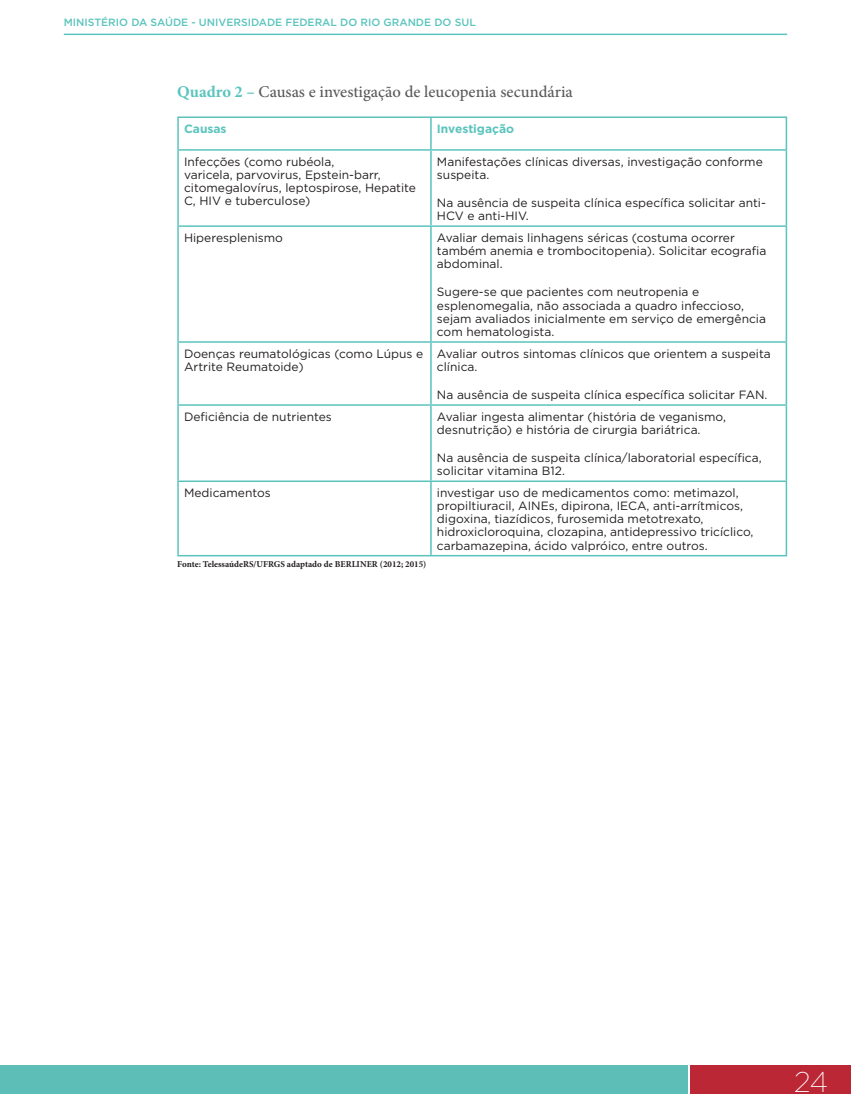
<style>
.page{position:relative;width:851px;height:1106px;background:#fff}
.page>*{position:absolute;margin:0;border:0;box-sizing:border-box;transform-origin:0 0}
.t1{font:200 28.5px "Gotham";color:#fff}
.t2{font:500 16.5px "Minion Pro";color:#5b595a}
.t3{font:12px/13.2px "Gotham";color:#231f20}
.t4{font:700 12px "Gotham";color:#5ac4bd}
.t5{font:500 10.5px "Gotham";color:#5ac4bd}
.t6{font:700 9px "Minion Pro";color:#231f20}
.s1{font-weight:700;color:#5ac4bd}
</style>
<div class="page">
<hr style="left:64px;top:34px;width:723px;height:1px;background:#5ac4bd">
<div style="left:0;top:1065px;width:687px;height:28px;background:#5cbeb7"></div>
<div style="left:690px;top:1065px;width:160px;height:28px;background:#bb2735"></div>
<hr style="left:177px;top:116px;width:254px;height:2px;background:#5bc3bc">
<hr style="left:177px;top:118px;width:2px;height:31px;background:#5bc3bc">
<hr style="left:431px;top:116px;width:356px;height:2px;background:#5bc3bc">
<hr style="left:430px;top:118px;width:1px;height:31px;background:#5bc3bc">
<hr style="left:785px;top:118px;width:2px;height:31px;background:#5bc3bc">
<hr style="left:177px;top:149px;width:254px;height:2px;background:#5bc3bc">
<hr style="left:177px;top:151px;width:2px;height:74px;background:#5bc3bc">
<hr style="left:431px;top:149px;width:356px;height:2px;background:#5bc3bc">
<hr style="left:430px;top:151px;width:1px;height:74px;background:#5bc3bc">
<hr style="left:785px;top:151px;width:2px;height:74px;background:#5bc3bc">
<hr style="left:177px;top:225px;width:254px;height:2px;background:#5bc3bc">
<hr style="left:177px;top:227px;width:2px;height:114px;background:#5bc3bc">
<hr style="left:431px;top:225px;width:356px;height:2px;background:#5bc3bc">
<hr style="left:430px;top:227px;width:1px;height:114px;background:#5bc3bc">
<hr style="left:785px;top:227px;width:2px;height:114px;background:#5bc3bc">
<hr style="left:177px;top:341px;width:254px;height:2px;background:#5bc3bc">
<hr style="left:177px;top:343px;width:2px;height:61px;background:#5bc3bc">
<hr style="left:431px;top:341px;width:356px;height:2px;background:#5bc3bc">
<hr style="left:430px;top:343px;width:1px;height:61px;background:#5bc3bc">
<hr style="left:785px;top:343px;width:2px;height:61px;background:#5bc3bc">
<hr style="left:177px;top:404px;width:254px;height:2px;background:#5bc3bc">
<hr style="left:177px;top:406px;width:2px;height:74px;background:#5bc3bc">
<hr style="left:431px;top:404px;width:356px;height:2px;background:#5bc3bc">
<hr style="left:430px;top:406px;width:1px;height:74px;background:#5bc3bc">
<hr style="left:785px;top:406px;width:2px;height:74px;background:#5bc3bc">
<hr style="left:177px;top:480px;width:254px;height:2px;background:#5bc3bc">
<hr style="left:177px;top:482px;width:2px;height:73px;background:#5bc3bc">
<hr style="left:431px;top:480px;width:356px;height:2px;background:#5bc3bc">
<hr style="left:430px;top:482px;width:1px;height:73px;background:#5bc3bc">
<hr style="left:785px;top:482px;width:2px;height:73px;background:#5bc3bc">
<hr style="left:177px;top:555px;width:254px;height:1px;background:#5bc3bc">
<hr style="left:431px;top:555px;width:356px;height:1px;background:#5bc3bc">
<p class="t5" style="left:64px;top:16px;width:413px">MINISTÉRIO DA SAÚDE - UNIVERSIDADE FEDERAL DO RIO GRANDE DO SUL</p>
<h2 class="t2" style="left:177px;top:81px;width:397px"><span class="s1">Quadro 2 –</span> Causas e investigação de leucopenia secundária</h2>
<p class="t4" style="left:184px;top:121px;width:44px">Causas</p>
<p class="t4" style="left:437px;top:121px;width:79px">Investigação</p>
<p class="t3" style="left:184px;top:154px;width:233px">Infecções (como rubéola,<br>varicela, parvovirus, Epstein-barr, citomegalovírus, leptospirose, Hepatite<br>C, HIV e tuberculose)</p>
<p class="t3" style="left:437px;top:154px;width:327px">Manifestações clínicas diversas, investigação conforme suspeita.</p>
<p class="t3" style="left:437px;top:196px;width:330px">Na ausência de suspeita clínica específica solicitar anti-<br>HCV e anti-HIV.</p>
<p class="t3" style="left:184px;top:231px;width:100px">Hiperesplenismo</p>
<p class="t3" style="left:437px;top:231px;width:331px">Avaliar demais linhagens séricas (costuma ocorrer também anemia e trombocitopenia). Solicitar ecografia abdominal.</p>
<p class="t3" style="left:437px;top:285px;width:330px">Sugere-se que pacientes com neutropenia e esplenomegalia, não associada a quadro infeccioso, sejam avaliados inicialmente em serviço de emergência com hematologista.</p>
<p class="t3" style="left:184px;top:346px;width:241px">Doenças reumatológicas (como Lúpus e<br>Artrite Reumatoide)</p>
<p class="t3" style="left:437px;top:346px;width:335px">Avaliar outros sintomas clínicos que orientem a suspeita clínica.</p>
<p class="t3" style="left:437px;top:388px;width:332px">Na ausência de suspeita clínica específica solicitar FAN.</p>
<p class="t3" style="left:184px;top:409px;width:149px">Deficiência de nutrientes</p>
<p class="t3" style="left:437px;top:409px;width:290px">Avaliar ingesta alimentar (história de veganismo, desnutrição) e história de cirurgia bariátrica.</p>
<p class="t3" style="left:437px;top:451px;width:326px">Na ausência de suspeita clínica/laboratorial específica, solicitar vitamina B12.</p>
<p class="t3" style="left:184px;top:486px;width:88px">Medicamentos</p>
<p class="t3" style="left:437px;top:486px;width:318px">investigar uso de medicamentos como: metimazol, propiltiuracil, AINEs, dipirona, IECA, anti-arrítmicos, digoxina, tiazídicos, furosemida metotrexato, hidroxicloroquina, clozapina, antidepressivo tricíclico, carbamazepina, ácido valpróico, entre outros.</p>
<p class="t6" style="left:177px;top:558px;width:250px">Fonte: TelessaúdeRS/UFRGS adaptado de BERLINER (2012; 2015)</p>
<h1 class="t1" style="left:794px;top:1064px;width:35px">24</h1>
</div>
